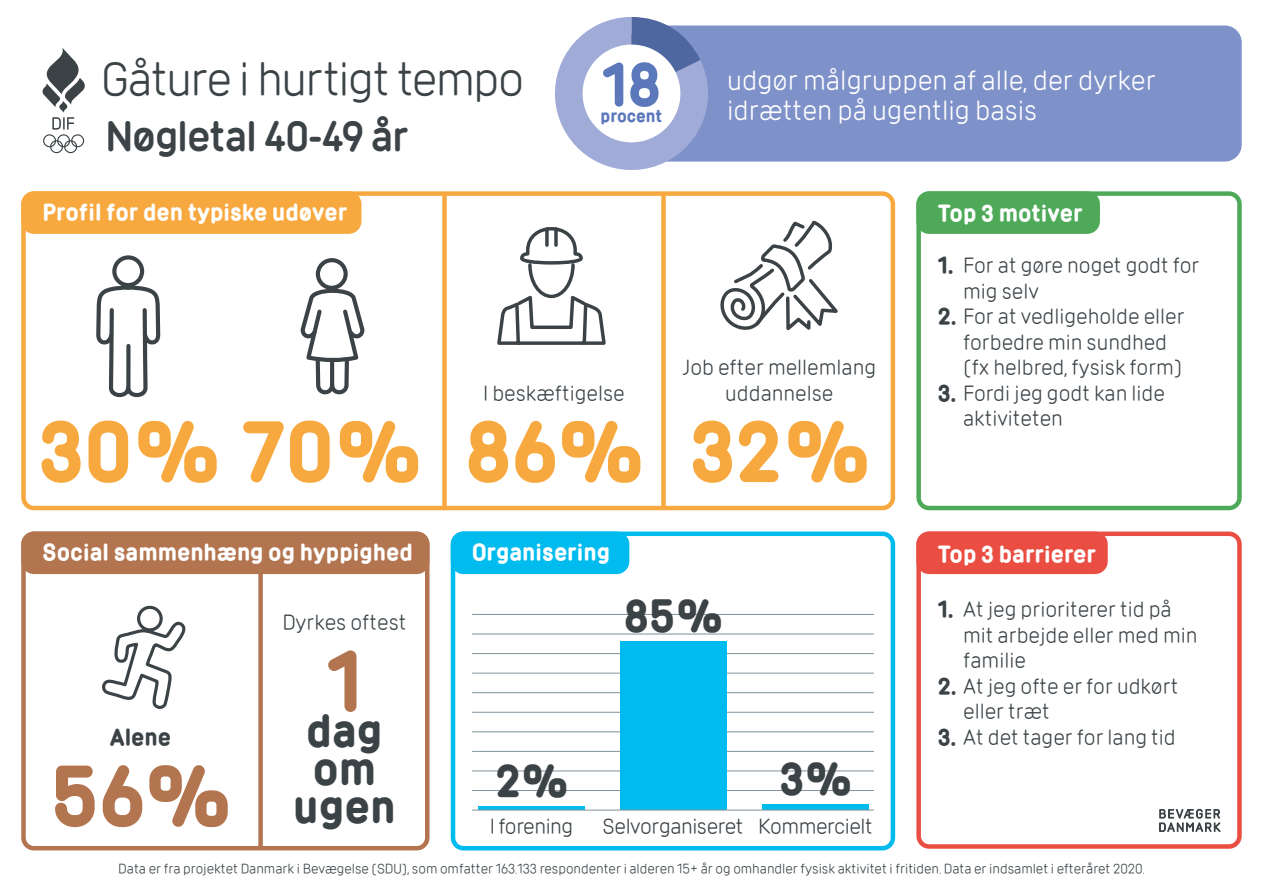
<style>
.page{position:relative;width:1263px;height:893px;background:#fff}
.page>*{position:absolute;margin:0;border:0;box-sizing:border-box;transform-origin:0 0}
.t1{font:700 75px "DIF";color:#f7a93f}
.t2{font:700 75px "DIF";color:#b3754f}
.t3{font:700 53.85px "DIF";color:#5b78bb}
.t4{font:46.5px "DIF";letter-spacing:-.035em;color:#3b4347}
.t5{font:700 40.5px/38.2px "DIF";color:#3b4347;text-align:center}
.t6{font:600 39px "DIF";letter-spacing:-.03em;color:#3b4347}
.t7{font:27px/30px "DIF";color:#fff}
.t8{font:21px/25.5px "DIF";color:#3b4347}
.t9{font:700 21px "DIF";color:#fff}
.t10{font:21px "DIF";letter-spacing:-.02em;color:#3b4347}
.t11{font:700 21px "DIF";color:#3b4347}
.t12{font:700 15.3px "DIF";color:#5b78bb}
.t13{font:13.5px "DIF";color:#3b4347}
.s1{font-weight:700}
</style>
<div class="page">
<div style="left:629px;top:26px;width:613px;height:136px;background:#7e91c9;border-radius:17px"></div>
<div style="left:21px;top:191px;width:874px;height:319px;border:4px solid #f7a93f;border-radius:11px"></div>
<div style="left:21px;top:531px;width:408px;height:319px;border:4px solid #b3754f;border-radius:11px"></div>
<div style="left:21px;top:531px;width:408px;height:43px;background:#b3754f;border-radius:13px"></div>
<div style="left:451px;top:531px;width:444px;height:319px;border:4px solid #0be;border-radius:11px"></div>
<svg style="left:42px;top:48px;width:43px;height:105px"></svg>
<div style="left:916px;top:531px;width:326px;height:318px;border:4px solid #ea4e43;border-radius:11px"></div>
<div style="left:916px;top:191px;width:326px;height:319px;border:4px solid #4eaa59;border-radius:11px"></div>
<svg style="left:1159px;top:808px;width:62px;height:24px"></svg>
<div style="left:451px;top:531px;width:178px;height:43px;background:#0be;border-radius:13px"></div>
<svg style="left:720px;top:220px;width:118px;height:111px"></svg>
<svg style="left:96px;top:255px;width:65px;height:143px"></svg>
<svg style="left:300px;top:258px;width:65px;height:137px"></svg>
<div style="left:21px;top:191px;width:340px;height:43px;background:#f7a93f;border-radius:13px"></div>
<div style="left:916px;top:191px;width:184px;height:43px;background:#4eaa59;border-radius:13px"></div>
<div style="left:916px;top:531px;width:192px;height:43px;background:#ea4e43;border-radius:13px"></div>
<hr style="left:472px;top:790px;width:402px;height:1px;background:#83929b">
<hr style="left:472px;top:771px;width:402px;height:1px;background:#83929b">
<hr style="left:472px;top:751px;width:402px;height:1px;background:#83929b">
<hr style="left:472px;top:731px;width:402px;height:1px;background:#83929b">
<hr style="left:472px;top:712px;width:402px;height:1px;background:#83929b">
<hr style="left:472px;top:692px;width:402px;height:1px;background:#83929b">
<hr style="left:472px;top:673px;width:402px;height:1px;background:#83929b">
<hr style="left:472px;top:653px;width:402px;height:1px;background:#83929b">
<hr style="left:472px;top:634px;width:402px;height:1px;background:#83929b">
<hr style="left:472px;top:614px;width:402px;height:1px;background:#83929b">
<svg style="left:478px;top:806px;width:107px;height:4px"></svg>
<div style="left:620px;top:642px;width:106px;height:168px;background:#0be"></div>
<div style="left:762px;top:804px;width:107px;height:6px;background:#0be"></div>
<hr style="left:472px;top:810px;width:402px;height:1px;background:#83929b">
<div style="left:258px;top:571px;width:5px;height:277px;background:#b3754f"></div>
<div style="left:442px;top:194px;width:5px;height:314px;background:#f7a93f"></div>
<div style="left:661px;top:194px;width:5px;height:314px;background:#f7a93f"></div>
<svg style="left:555px;top:17px;width:153px;height:153px"></svg>
<div style="left:583px;top:45px;width:97px;height:97px;background:#fff;border-radius:50%"></div>
<svg style="left:497px;top:227px;width:109px;height:118px"></svg>
<div style="left:137px;top:606px;width:26px;height:25px;border:3px solid #3b4347;border-radius:50%"></div>
<svg style="left:102px;top:615px;width:84px;height:94px"></svg>
<h3 class="t4" style="left:102px;top:51px;width:424px">Gåture i hurtigt tempo</h3>
<h3 class="t6" style="left:105px;top:111px;width:305px">Nøgletal 40-49 år</h3>
<p class="t9" style="left:43px;top:198px;width:306px">Profil for den typiske udøver</p>
<h2 class="t3" style="left:602px;top:49px;width:61px">18</h2>
<p class="t12" style="left:600px;top:106px;width:63px">procent</p>
<p class="t8" style="left:483px;top:380px;width:143px">I beskæftigelse</p>
<h1 class="t1" style="left:38px;top:402px;width:606px">30% 70% 86%</h1>
<p class="t7" style="left:727px;top:65px;width:430px">udgør målgruppen af alle, der dyrker idrætten på ugentlig basis</p>
<p class="t8" style="left:682px;top:354px;width:195px;text-align:center">Job efter mellemlang uddannelse</p>
<h1 class="t1" style="left:690px;top:402px;width:181px">32%</h1>
<p class="t9" style="left:938px;top:200px;width:146px">Top 3 motiver</p>
<p class="t8" style="left:963px;top:252px;width:238px;text-indent:-26px"><span class="s1">1.</span> For at gøre noget godt for mig selv</p>
<p class="t8" style="left:963px;top:303px;width:223px;text-indent:-26px"><span class="s1">2.</span> For at vedligeholde eller forbedre min sundhed (fx helbred, fysisk form)</p>
<p class="t8" style="left:963px;top:380px;width:203px;text-indent:-26px"><span class="s1">3.</span> Fordi jeg godt kan lide aktiviteten</p>
<p class="t9" style="left:43px;top:538px;width:372px">Social sammenhæng og hyppighed</p>
<p class="t9" style="left:472px;top:538px;width:140px">Organisering</p>
<p class="t9" style="left:938px;top:540px;width:160px">Top 3 barrierer</p>
<p class="t11" style="left:110px;top:723px;width:63px">Alene</p>
<h1 class="t2" style="left:51px;top:746px;width:181px">56%</h1>
<p class="t8" style="left:282px;top:609px;width:126px">Dyrkes oftest</p>
<h1 class="t2" style="left:326px;top:632px;width:38px">1</h1>
<h3 class="t5" style="left:293px;top:712px;width:104px">dag om ugen</h3>
<h3 class="t5" style="left:624px;top:597px;width:100px">85%</h3>
<h3 class="t5" style="left:495px;top:762px;width:74px">2%</h3>
<h3 class="t5" style="left:780px;top:760px;width:73px">3%</h3>
<p class="t10" style="left:490px;top:814px;width:85px">I forening</p>
<p class="t10" style="left:602px;top:814px;width:272px">Selvorganiseret Kommercielt</p>
<p class="t8" style="left:963px;top:597px;width:236px;text-indent:-26px"><span class="s1">1.</span> At jeg prioriterer tid på mit arbejde eller med min familie</p>
<p class="t8" style="left:963px;top:673px;width:217px;text-indent:-26px"><span class="s1">2.</span> At jeg ofte er for udkørt eller træt</p>
<p class="t8" style="left:938px;top:724px;width:240px"><span class="s1">3.</span> At det tager for lang tid</p>
<p class="t13" style="left:118px;top:861px;width:1028px">Data er fra projektet Danmark i Bevægelse (SDU), som omfatter 163.133 respondenter i alderen 15+ år og omhandler fysisk aktivitet i fritiden. Data er indsamlet i efteråret 2020.</p>
</div>
